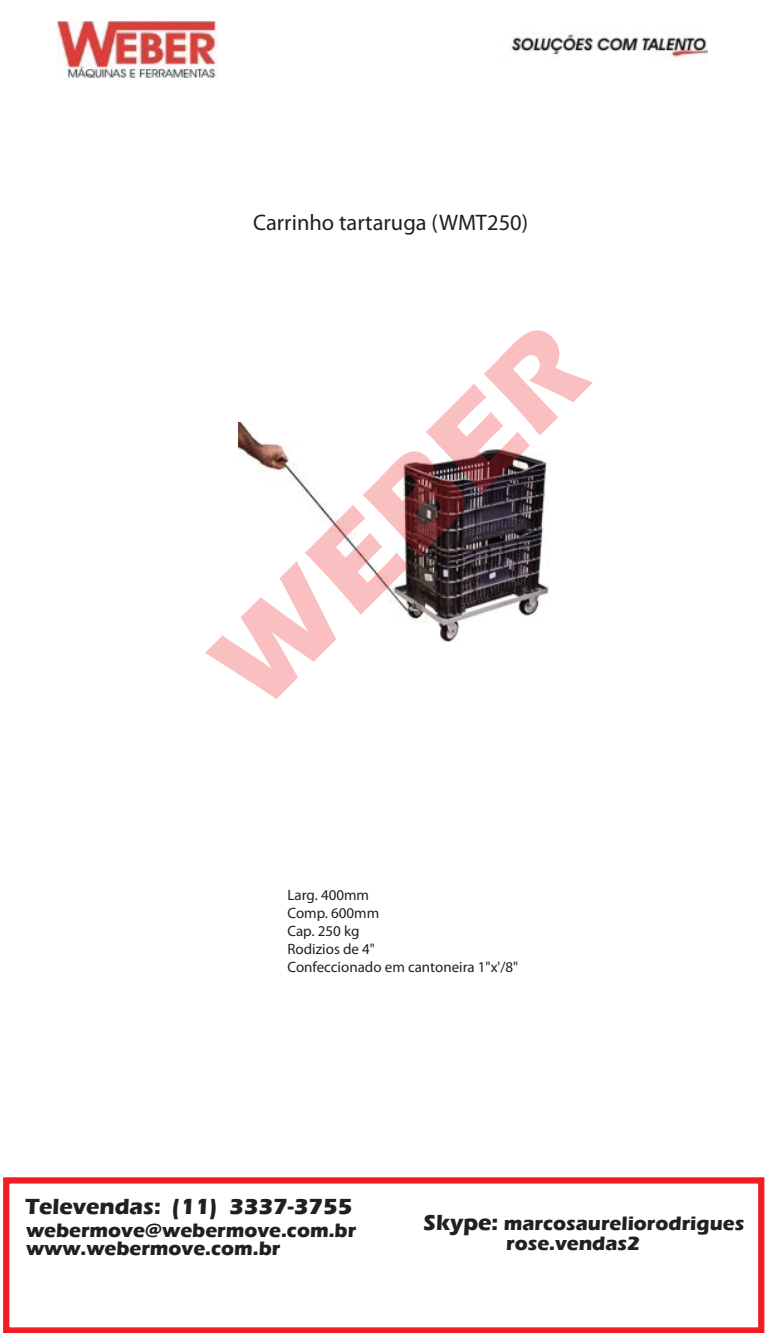
<style>
.page{position:relative;width:765px;height:1333px;background:#fff}
.page>*{position:absolute;margin:0;border:0;box-sizing:border-box;transform-origin:0 0}
.t1{font:700 125px "Eras ITC";color:rgb(238 29 35/.28)}
.t2{font:22.5px "Myriad Pro";color:#231f20}
.t3{font:700 22.5px "Eras ITC";color:#231f20}
.t4{font:700 20px/18.6px "Eras ITC";color:#231f20}
.t5{font:15px/18px "Myriad Pro";color:#231f20}
.s1{font-size:22.5px}
</style>
<div class="page">
<img style="left:239px;top:422px;width:310px;height:219px">
<div style="left:3px;top:1177px;width:761px;height:155px;border:6px solid #ee1d23"></div>
<img style="left:58px;top:21px;width:649px;height:57px">
<p class="t2" style="left:253px;top:209px;width:277px">Carrinho tartaruga (WMT250)</p>
<h1 class="t1" style="left:180px;top:635px;width:478px;rotate:-45deg">WEBER</h1>
<p class="t5" style="left:288px;top:886px;width:232px">Larg. 400mm<br>Comp. 600mm<br>Cap. 250 kg<br>Rodizios de 4"<br>Confeccionado em cantoneira 1"x'/8"</p>
<p class="t3" style="left:25px;top:1193px;width:329px">Televendas: (11) 3337-3755</p>
<p class="t4" style="left:26px;top:1220px;width:332px">webermove@webermove.com.br www.webermove.com.br</p>
<p class="t4" style="left:506px;top:1212px;width:240px;line-height:20.4px;text-indent:-83px"><span class="s1">Skype:</span> marcosaureliorodrigues rose.vendas2</p>
</div>
